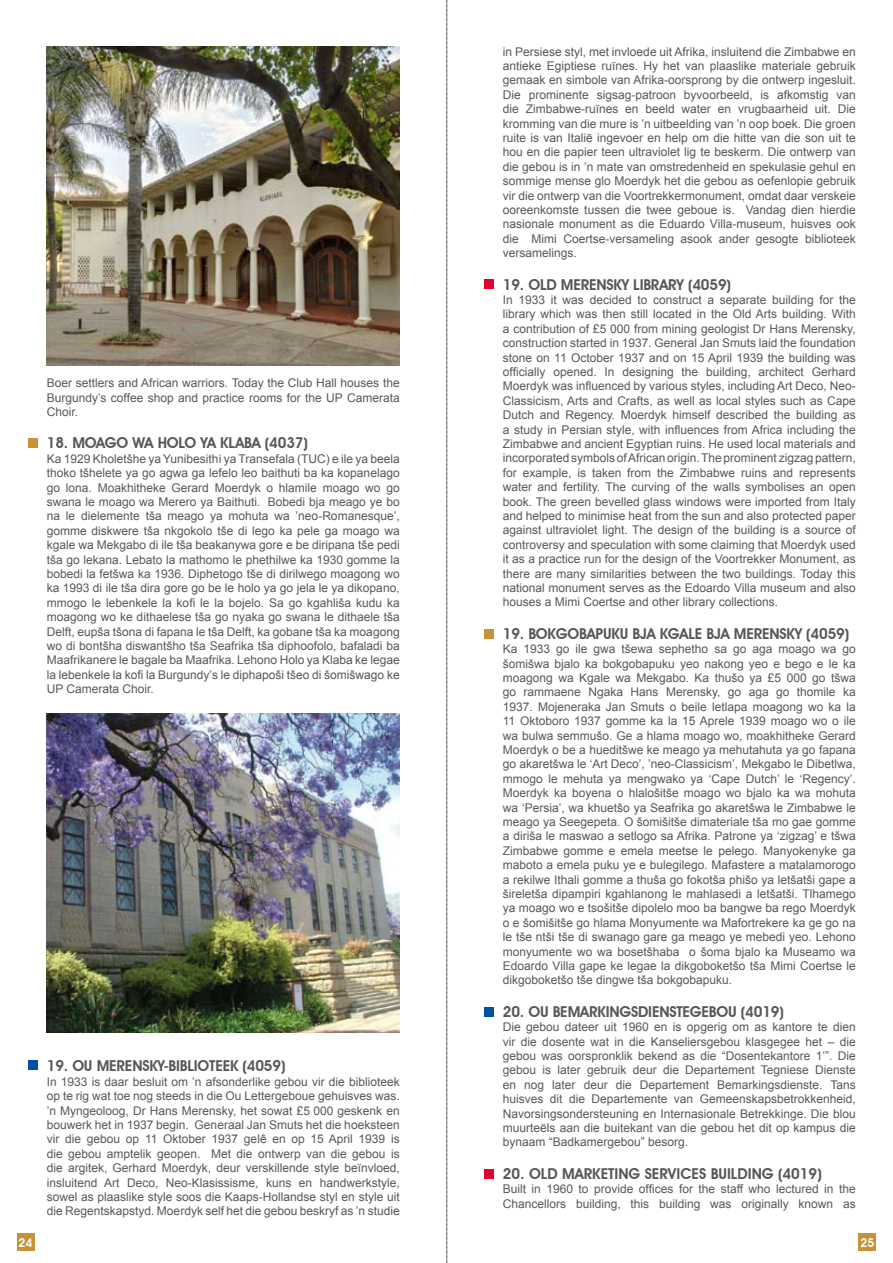
<style>
.page{position:relative;width:893px;height:1263px;background:#fff}
.page>*{position:absolute;margin:0;border:0;box-sizing:border-box;transform-origin:0 0}
.t1{font:600 15px "Avant Garde IT Cby BT";letter-spacing:-.01em;color:#58585a}
.t2{font:12px/14.4px "Arial";color:#58585a;text-align:justify}
.t3{font:600 12px "Avant Garde IT Cby BT";color:#fff}
</style>
<div class="page">
<div style="left:17px;top:1234px;width:17px;height:17px;background:#c89338"></div>
<div style="left:859px;top:1234px;width:17px;height:17px;background:#c89338"></div>
<svg style="left:447px;top:0;width:1px;height:1263px"></svg>
<img style="left:47px;top:47px;width:353px;height:319px">
<img style="left:47px;top:713px;width:353px;height:319px">
<div style="left:29px;top:439px;width:9px;height:9px;background:#c89338"></div>
<div style="left:29px;top:1061px;width:9px;height:9px;background:#00519e"></div>
<div style="left:485px;top:280px;width:9px;height:9px;background:#e20030"></div>
<div style="left:485px;top:630px;width:9px;height:9px;background:#c89338"></div>
<div style="left:485px;top:1007px;width:9px;height:9px;background:#00519e"></div>
<div style="left:485px;top:1169px;width:9px;height:9px;background:#e20030"></div>
<p class="t2" style="left:47px;top:376px;width:354px">Boer settlers and African warriors. Today the Club Hall houses the Burgundy’s coffee shop and practice rooms for the UP Camerata Choir.</p>
<p class="t1" style="left:47px;top:434px;width:263px">18. MOAGO WA HOLO YA KLABA (4037 )</p>
<p class="t2" style="left:47px;top:451px;width:354px">Ka 1929 Kholetšhe ya Yunibesithi ya Transefala (TUC) e ile ya beela thoko tšhelete ya go agwa ga lefelo leo baithuti ba ka kopanelago go lona. Moakhitheke Gerard Moerdyk o hlamile moago wo go swana le moago wa Merero ya Baithuti. Bobedi bja meago ye bo na le dielemente tša meago ya mohuta wa ’neo-Romanesque’, gomme diskwere tša nkgokolo tše di lego ka pele ga moago wa kgale wa Mekgabo di ile tša beakanywa gore e be diripana tše pedi tša go lekana. Lebato la mathomo le phethilwe ka 1930 gomme la bobedi la fetšwa ka 1936. Diphetogo tše di dirilwego moagong wo ka 1993 di ile tša dira gore go be le holo ya go jela le ya dikopano, mmogo le lebenkele la kofi le la bojelo. Sa go kgahliša kudu ka moagong wo ke dithaelese tša go nyaka go swana le dithaele tša Delft, eupša tšona di fapana le tša Delft, ka gobane tša ka moagong wo di bontšha diswantšho tša Seafrika tša diphoofolo, bafaladi ba Maafrikanere le bagale ba Maafrika. Lehono Holo ya Klaba ke legae la lebenkele la kofi la Burgundy’s le diphapoši tšeo di šomišwago ke UP Camerata Choir.</p>
<p class="t1" style="left:47px;top:1057px;width:240px">19. OU MERENSKY-BIBLIOTEEK (4059)</p>
<p class="t2" style="left:47px;top:1074px;width:354px">In 1933 is daar besluit om ’n afsonderlike gebou vir die biblioteek op te rig wat toe nog steeds in die Ou Lettergeboue gehuisves was. ’n Myngeoloog, Dr Hans Merensky, het sowat £5 000 geskenk en bouwerk het in 1937 begin. Generaal Jan Smuts het die hoeksteen vir die gebou op 11 Oktober 1937 gelê en op 15 April 1939 is die gebou amptelik geopen. Met die ontwerp van die gebou is die argitek, Gerhard Moerdyk, deur verskillende style beïnvloed, insluitend Art Deco, Neo-Klasissisme, kuns en handwerkstyle, sowel as plaaslike style soos die Kaaps-Hollandse styl en style uit die Regentskapstyd. Moerdyk self het die gebou beskryf as ’n studie</p>
<p class="t2" style="left:503px;top:44px;width:354px">in Persiese styl, met invloede uit Afrika, insluitend die Zimbabwe en antieke Egiptiese ruïnes. Hy het van plaaslike materiale gebruik gemaak en simbole van Afrika-oorsprong by die ontwerp ingesluit.<br>Die prominente sigsag-patroon byvoorbeeld, is afkomstig van die Zimbabwe-ruïnes en beeld water en vrugbaarheid uit. Die kromming van die mure is ’n uitbeelding van ’n oop boek. Die groen ruite is van Italië ingevoer en help om die hitte van die son uit te hou en die papier teen ultraviolet lig te beskerm. Die ontwerp van die gebou is in ’n mate van omstredenheid en spekulasie gehul en sommige mense glo Moerdyk het die gebou as oefenlopie gebruik vir die ontwerp van die Voortrekkermonument, omdat daar verskeie ooreenkomste tussen die twee geboue is. Vandag dien hierdie nasionale monument as die Eduardo Villa-museum, huisves ook die Mimi Coertse-versameling asook ander gesogte biblioteek versamelings.</p>
<p class="t1" style="left:503px;top:275px;width:230px">19. OLD MERENSKY LIBRARY (4059)</p>
<p class="t2" style="left:503px;top:293px;width:354px">In 1933 it was decided to construct a separate building for the library which was then still located in the Old Arts building. With a contribution of £5 000 from mining geologist Dr Hans Merensky, construction started in 1937. General Jan Smuts laid the foundation stone on 11 October 1937 and on 15 April 1939 the building was officially opened. In designing the building, architect Gerhard Moerdyk was influenced by various styles, including Art Deco, Neo-Classicism, Arts and Crafts, as well as local styles such as Cape Dutch and Regency. Moerdyk himself described the building as a study in Persian style, with influences from Africa including the Zimbabwe and ancient Egyptian ruins. He used local materials and incorporated symbols of African origin. The prominent zigzag pattern, for example, is taken from the Zimbabwe ruins and represents water and fertility. The curving of the walls symbolises an open book. The green bevelled glass windows were imported from Italy and helped to minimise heat from the sun and also protected paper against ultraviolet light. The design of the building is a source of controversy and speculation with some claiming that Moerdyk used it as a practice run for the design of the Voortrekker Monument, as there are many similarities between the two buildings. Today this national monument serves as the Edoardo Villa museum and also houses a Mimi Coertse and other library collections.</p>
<p class="t1" style="left:503px;top:624px;width:348px">19. BOKGOBAPUKU BJA KGALE BJA MERENSKY (4059)</p>
<p class="t2" style="left:503px;top:642px;width:354px">Ka 1933 go ile gwa tšewa sephetho sa go aga moago wa go šomišwa bjalo ka bokgobapuku yeo nakong yeo e bego e le ka moagong wa Kgale wa Mekgabo. Ka thušo ya £5 000 go tšwa go rammaene Ngaka Hans Merensky, go aga go thomile ka 1937. Mojeneraka Jan Smuts o beile letlapa moagong wo ka la 11 Oktoboro 1937 gomme ka la 15 Aprele 1939 moago wo o ile wa bulwa semmušo. Ge a hlama moago wo, moakhitheke Gerard Moerdyk o be a hueditšwe ke meago ya mehutahuta ya go fapana go akaretšwa le ‘Art Deco’, ’neo-Classicism’, Mekgabo le Dibetlwa, mmogo le mehuta ya mengwako ya ‘Cape Dutch’ le ‘Regency’.<br>Moerdyk ka boyena o hlalošitše moago wo bjalo ka wa mohuta wa ‘Persia’, wa khuetšo ya Seafrika go akaretšwa le Zimbabwe le meago ya Seegepeta. O šomišitše dimateriale tša mo gae gomme a diriša le maswao a setlogo sa Afrika. Patrone ya ‘zigzag’ e tšwa Zimbabwe gomme e emela meetse le pelego. Manyokenyke ga maboto a emela puku ye e bulegilego. Mafastere a matalamorogo a rekilwe Ithali gomme a thuša go fokotša phišo ya letšatši gape a šireletša dipampiri kgahlanong le mahlasedi a letšatši. Tlhamego ya moago wo e tsošitše dipolelo moo ba bangwe ba rego Moerdyk o e šomišitše go hlama Monyumente wa Mafortrekere ka ge go na le tše ntši tše di swanago gare ga meago ye mebedi yeo. Lehono monyumente wo wa bosetšhaba o šoma bjalo ka Museamo wa Edoardo Villa gape ke legae la dikgoboketšo tša Mimi Coertse le dikgoboketšo tše dingwe tša bokgobapuku.</p>
<p class="t1" style="left:503px;top:1002px;width:283px">20. OU BEMARKINGSDIENSTEGEBOU (4019)</p>
<p class="t2" style="left:503px;top:1020px;width:354px">Die gebou dateer uit 1960 en is opgerig om as kantore te dien vir die dosente wat in die Kanseliersgebou klasgegee het – die gebou was oorspronklik bekend as die “Dosentekantore 1’”. Die gebou is later gebruik deur die Departement Tegniese Dienste en nog later deur die Departement Bemarkingsdienste. Tans huisves dit die Departemente van Gemeenskapsbetrokkenheid, Navorsingsondersteuning en Internasionale Betrekkinge. Die blou muurteëls aan die buitekant van die gebou het dit op kampus die bynaam “Badkamergebou” besorg.</p>
<p class="t1" style="left:503px;top:1164px;width:320px">20. OLD MARKETING SERVICES BUILDING (4019)</p>
<p class="t2" style="left:503px;top:1182px;width:354px">Built in 1960 to provide offices for the staff who lectured in the<br>Chancellors building, this building was originally known as</p>
<p class="t3" style="left:19px;top:1235px;width:8px">24</p>
<p class="t3" style="left:860px;top:1235px;width:8px">25</p>
</div>
